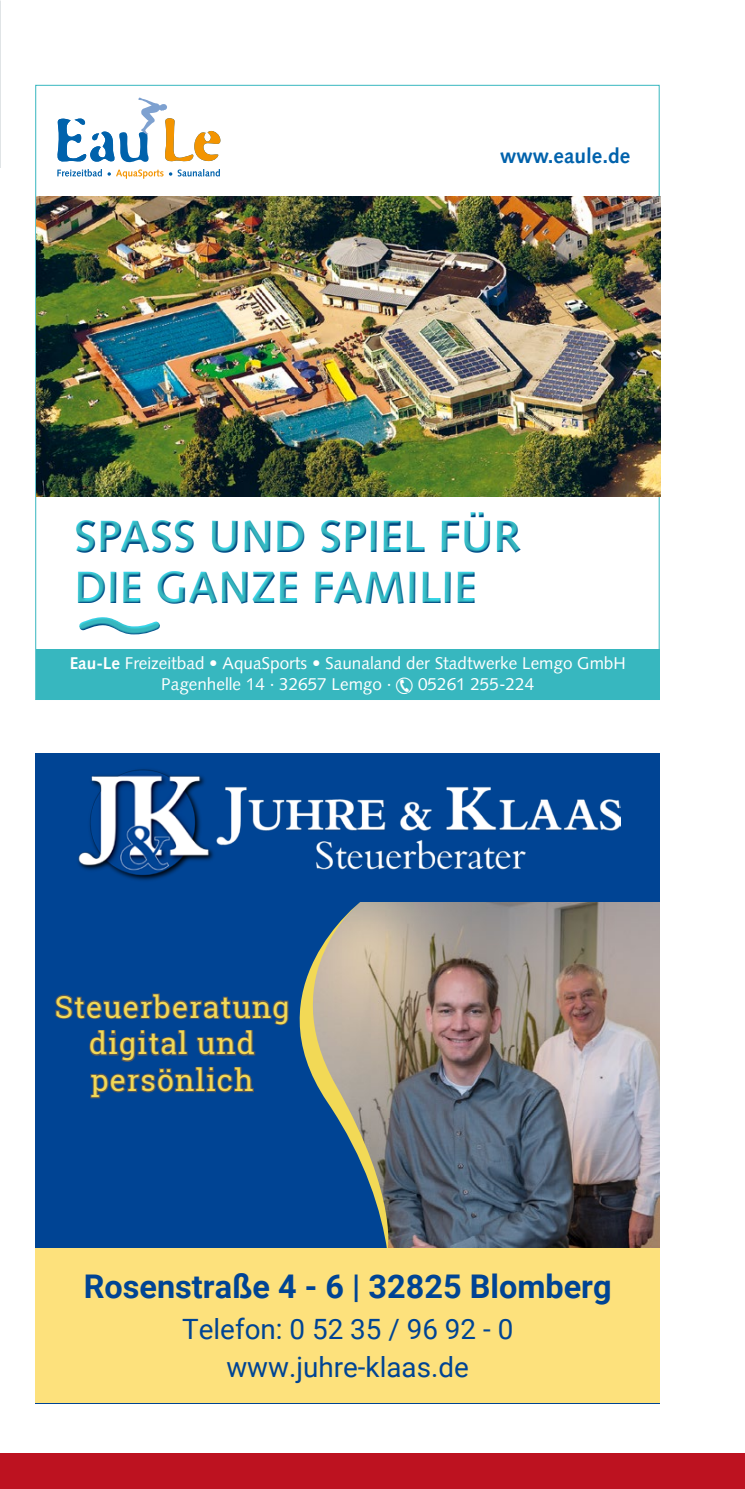
<style>
.page{position:relative;width:745px;height:1489px;background:#fff}
.page>*{position:absolute;margin:0;border:0;box-sizing:border-box;transform-origin:0 0}
.t1{font:700 45.5px/50.2px "Syntax LT Pro";color:#37b7bf}
.t2{font:700 32.5px "Roboto";color:#004494}
.t3{font:30.25px/36.8px "Roboto Slab";letter-spacing:.035em;color:#f2d956;text-align:center}
.t4{font:28px/38.5px "Roboto";color:#004494;text-align:center}
.t5{font:700 20.75px "Syntax LT Pro";color:#0062ac}
.t6{font:17px/20.5px "Syntax LT Pro";color:#fff;text-align:center}
.s1{font-weight:700}
.s2{font-family:"Communications P01"}
</style>
<div class="page">
<div style="left:0;top:1453px;width:744px;height:35px;background:#bd1220"></div>
<img style="left:0;top:0;width:1px;height:242px">
<div style="left:35px;top:753px;width:624px;height:650px;background:#004494"></div>
<img style="left:404px;top:902px;width:255px;height:346px">
<svg style="left:299px;top:902px;width:105px;height:346px"></svg>
<img style="left:78px;top:769px;width:542px;height:112px">
<div style="left:35px;top:1248px;width:624px;height:155px;background:#fde17c"></div>
<div style="left:215px;top:879px;width:127px;height:31px;background:#004494"></div>
<svg style="left:55px;top:993px;width:234px;height:106px"></svg>
<div style="left:0;top:168px;width:744px;height:160px;background:#fff"></div>
<svg style="left:57px;top:97px;width:163px;height:66px"></svg>
<svg style="left:57px;top:169px;width:106px;height:10px"></svg>
<svg style="left:169px;top:169px;width:51px;height:7px"></svg>
<div style="left:36px;top:649px;width:623px;height:51px;background:#37b7bf"></div>
<img style="left:37px;top:197px;width:622px;height:300px">
<svg style="left:83px;top:617px;width:74px;height:5px"></svg>
<svg style="left:79px;top:622px;width:81px;height:13px"></svg>
<svg style="left:76px;top:512px;width:445px;height:92px"></svg>
<p class="t5" style="left:500px;top:143px;width:131px">www.eaule.de</p>
<h1 class="t1" style="left:74px;top:511px;width:448px">SPASS UND SPIEL FÜR<br>DIE GANZE FAMILIE</h1>
<p class="t6" style="left:70px;top:653px;width:557px"><span class="s1">Eau-Le</span> Freizeitbad • AquaSports • Saunaland der Stadtwerke Lemgo GmbH<br>Pagenhelle 14 · 32657 Lemgo · <span class="s2">Y</span> 05261 255-224</p>
<h3 class="t3" style="left:55px;top:987px;width:236px">Steuerberatung digital und persönlich</h3>
<h2 class="t2" style="left:84px;top:1263px;width:529px">Rosenstraße 4 - 6 | 32825 Blomberg</h2>
<h3 class="t4" style="left:182px;top:1308px;width:332px">Telefon: 0 52 35 / 96 92 - 0 www.juhre-klaas.de</h3>
</div>
